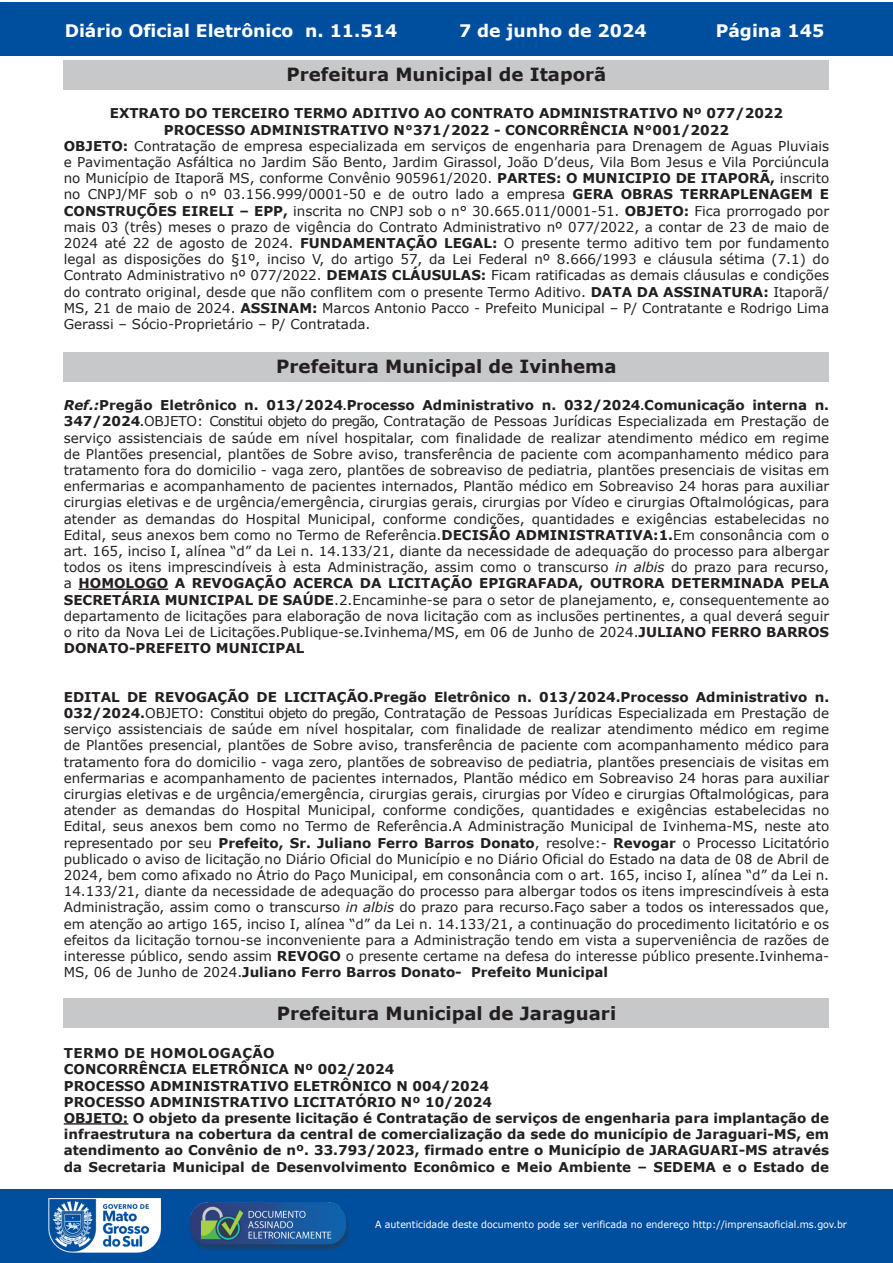
<style>
.page{position:relative;width:893px;height:1263px;background:#fff}
.page>*{position:absolute;margin:0;border:0;box-sizing:border-box;transform-origin:0 0}
.t1{font:700 18.15px "Verdana";color:#231f20}
.t2{font:700 17.25px "Verdana";color:#fff}
.t3{font:13.5px/16.2px "Verdana";color:#231f20;text-align:justify}
.t4{font:700 13.5px/16.2px "Verdana";color:#231f20}
.t5{font:9.9px "Verdana";color:#fff;scale:.95 1}
.s1{font-weight:700}
.s2{font-weight:700;font-style:italic}
.s3{font-family:"Arial";font-weight:700}
.s4{font-style:italic}
</style>
<div class="page">
<div style="left:0;top:2px;width:893px;height:53px;background:#004f9f"></div>
<div style="left:1px;top:1189px;width:892px;height:74px;background:#004f9f"></div>
<img style="left:49px;top:1198px;width:111px;height:54px">
<img style="left:185px;top:1201px;width:168px;height:54px">
<hr style="left:79px;top:588px;width:89px;height:2px;background:#231f20">
<hr style="left:64px;top:1123px;width:64px;height:1px;background:#231f20">
<div style="left:64px;top:60px;width:765px;height:30px;background:#c7c8ca"></div>
<div style="left:64px;top:352px;width:765px;height:29px;background:#c7c8ca"></div>
<div style="left:64px;top:998px;width:765px;height:30px;background:#c7c8ca"></div>
<p class="t2" style="left:65px;top:18px;width:334px">Diário Oficial Eletrônico n. 11.514</p>
<p class="t2" style="left:459px;top:18px;width:189px">7 de junho de 2024</p>
<p class="t2" style="left:716px;top:18px;width:110px">Página 145</p>
<h1 class="t1" style="left:287px;top:62px;width:321px">Prefeitura Municipal de Itaporã</h1>
<p class="t4" style="left:110px;top:105px;width:675px">EXTRATO DO TERCEIRO TERMO ADITIVO AO CONTRATO ADMINISTRATIVO Nº 077/2022</p>
<p class="t4" style="left:164px;top:121px;width:567px">PROCESSO ADMINISTRATIVO N°371/2022 - CONCORRÊNCIA N°001/2022</p>
<p class="t3" style="left:64px;top:138px;width:767px"><span class="s1">OBJETO:</span> Contratação de empresa especializada em serviços de engenharia para Drenagem de Aguas Pluviais</p>
<p class="t3" style="left:64px;top:154px;width:767px">e Pavimentação Asfáltica no Jardim São Bento, Jardim Girassol, João D’deus, Vila Bom Jesus e Vila Porciúncula</p>
<p class="t3" style="left:64px;top:170px;width:767px">no Município de Itaporã MS, conforme Convênio 905961/2020. <span class="s1">PARTES: O MUNICIPIO DE ITAPORÃ,</span> inscrito</p>
<p class="t3" style="left:64px;top:186px;width:767px">no CNPJ/MF sob o nº 03.156.999/0001-50 e de outro lado a empresa <span class="s1">GERA OBRAS TERRAPLENAGEM E</span></p>
<p class="t3" style="left:64px;top:203px;width:767px"><span class="s1">CONSTRUÇÕES EIRELI – EPP,</span> inscrita no CNPJ sob o n° 30.665.011/0001-51. <span class="s1">OBJETO:</span> Fica prorrogado por</p>
<p class="t3" style="left:64px;top:219px;width:767px">mais 03 (três) meses o prazo de vigência do Contrato Administrativo nº 077/2022, a contar de 23 de maio de</p>
<p class="t3" style="left:64px;top:235px;width:767px">2024 até 22 de agosto de 2024. <span class="s1">FUNDAMENTAÇÃO LEGAL:</span> O presente termo aditivo tem por fundamento</p>
<p class="t3" style="left:64px;top:251px;width:767px">legal as disposições do §1º, inciso V, do artigo 57, da Lei Federal nº 8.666/1993 e cláusula sétima (7.1) do</p>
<p class="t3" style="left:64px;top:267px;width:767px">Contrato Administrativo nº 077/2022. <span class="s1">DEMAIS CLÁUSULAS:</span> Ficam ratificadas as demais cláusulas e condições</p>
<p class="t3" style="left:64px;top:284px;width:767px">do contrato original, desde que não conflitem com o presente Termo Aditivo. <span class="s1">DATA DA ASSINATURA:</span> Itaporã/</p>
<p class="t3" style="left:64px;top:300px;width:767px">MS, 21 de maio de 2024. <span class="s1">ASSINAM:</span> Marcos Antonio Pacco - Prefeito Municipal – P/ Contratante e Rodrigo Lima</p>
<p class="t3" style="left:64px;top:316px;width:308px">Gerassi – Sócio-Proprietário – P/ Contratada.</p>
<h1 class="t1" style="left:276px;top:353px;width:342px">Prefeitura Municipal de Ivinhema</h1>
<p class="t3" style="left:64px;top:397px;width:767px"><span class="s2">Ref.:</span><span class="s1">Pregão Eletrônico n. 013/2024</span><span class="s3">.</span><span class="s1">Processo Administrativo n. 032/2024</span><span class="s3">.</span><span class="s1">Comunicação interna n.<br>347/2024</span><span class="s3">.</span>OBJETO: Constitui objeto do pregão, Contratação de Pessoas Jurídicas Especializada em Prestação de serviço assistenciais de saúde em nível hospitalar, com finalidade de realizar atendimento médico em regime de Plantões presencial, plantões de Sobre aviso, transferência de paciente com acompanhamento médico para tratamento fora do domicilio - vaga zero, plantões de sobreaviso de pediatria, plantões presenciais de visitas em enfermarias e acompanhamento de pacientes internados, Plantão médico em Sobreaviso 24 horas para auxiliar cirurgias eletivas e de urgência/emergência, cirurgias gerais, cirurgias por Vídeo e cirurgias Oftalmológicas, para atender as demandas do Hospital Municipal, conforme condições, quantidades e exigências estabelecidas no Edital, seus anexos bem como no Termo de Referência.<span class="s1">DECISÃO ADMINISTRATIVA:1.</span>Em consonância com o art. 165, inciso I, alínea “d” da Lei n. 14.133/21, diante da necessidade de adequação do processo para albergar todos os itens imprescindíveis à esta Administração, assim como o transcurso <span class="s4">in albis</span> do prazo para recurso, a <span class="s1">HOMOLOGO A REVOGAÇÃO ACERCA DA LICITAÇÃO EPIGRAFADA, OUTRORA DETERMINADA PELA SECRETÁRIA MUNICIPAL DE SAÚDE</span>.2.Encaminhe-se para o setor de planejamento, e, consequentemente ao departamento de licitações para elaboração de nova licitação com as inclusões pertinentes, a qual deverá seguir o rito da Nova Lei de Licitações.Publique-se.Ivinhema/MS, em 06 de Junho de 2024.<span class="s1">JULIANO FERRO BARROS DONATO-PREFEITO MUNICIPAL</span></p>
<p class="t3" style="left:64px;top:689px;width:767px"><span class="s1">EDITAL DE REVOGAÇÃO DE LICITAÇÃO.Pregão Eletrônico n. 013/2024.Processo Administrativo n.<br>032/2024.</span>OBJETO: Constitui objeto do pregão, Contratação de Pessoas Jurídicas Especializada em Prestação de serviço assistenciais de saúde em nível hospitalar, com finalidade de realizar atendimento médico em regime de Plantões presencial, plantões de Sobre aviso, transferência de paciente com acompanhamento médico para tratamento fora do domicilio - vaga zero, plantões de sobreaviso de pediatria, plantões presenciais de visitas em enfermarias e acompanhamento de pacientes internados, Plantão médico em Sobreaviso 24 horas para auxiliar cirurgias eletivas e de urgência/emergência, cirurgias gerais, cirurgias por Vídeo e cirurgias Oftalmológicas, para atender as demandas do Hospital Municipal, conforme condições, quantidades e exigências estabelecidas no Edital, seus anexos bem como no Termo de Referência.A Administração Municipal de Ivinhema-MS, neste ato representado por seu <span class="s1">Prefeito, Sr. Juliano Ferro Barros Donato</span>, resolve:- <span class="s1">Revogar</span> o Processo Licitatório publicado o aviso de licitação no Diário Oficial do Município e no Diário Oficial do Estado na data de 08 de Abril de 2024, bem como afixado no Átrio do Paço Municipal, em consonância com o art. 165, inciso I, alínea “d” da Lei n.<br>14.133/21, diante da necessidade de adequação do processo para albergar todos os itens imprescindíveis à esta Administração, assim como o transcurso <span class="s4">in albis</span> do prazo para recurso.Faço saber a todos os interessados que, em atenção ao artigo 165, inciso I, alínea “d” da Lei n. 14.133/21, a continuação do procedimento licitatório e os efeitos da licitação tornou-se inconveniente para a Administração tendo em vista a superveniência de razões de interesse público, sendo assim <span class="s1">REVOGO</span> o presente certame na defesa do interesse público presente.Ivinhema-MS, 06 de Junho de 2024.<span class="s1">Juliano Ferro Barros Donato- Prefeito Municipal</span></p>
<h1 class="t1" style="left:277px;top:1000px;width:341px">Prefeitura Municipal de Jaraguari</h1>
<p class="t4" style="left:64px;top:1045px;width:767px">TERMO DE HOMOLOGAÇÃO<br>CONCORRÊNCIA ELETRÔNICA Nº 002/2024<br>PROCESSO ADMINISTRATIVO ELETRÔNICO N 004/2024<br>PROCESSO ADMINISTRATIVO LICITATÓRIO Nº 10/2024<br>OBJETO: O objeto da presente licitação é Contratação de serviços de engenharia para implantação de infraestrutura na cobertura da central de comercialização da sede do município de Jaraguari-MS, em atendimento ao Convênio de nº. 33.793/2023, firmado entre o Município de JARAGUARI-MS através da Secretaria Municipal de Desenvolvimento Econômico e Meio Ambiente – SEDEMA e o Estado de</p>
<p class="t5" style="left:375px;top:1218px;width:498px">A autenticidade deste documento pode ser verificada no endereço http://imprensaoficial.ms.gov.br</p>
</div>
